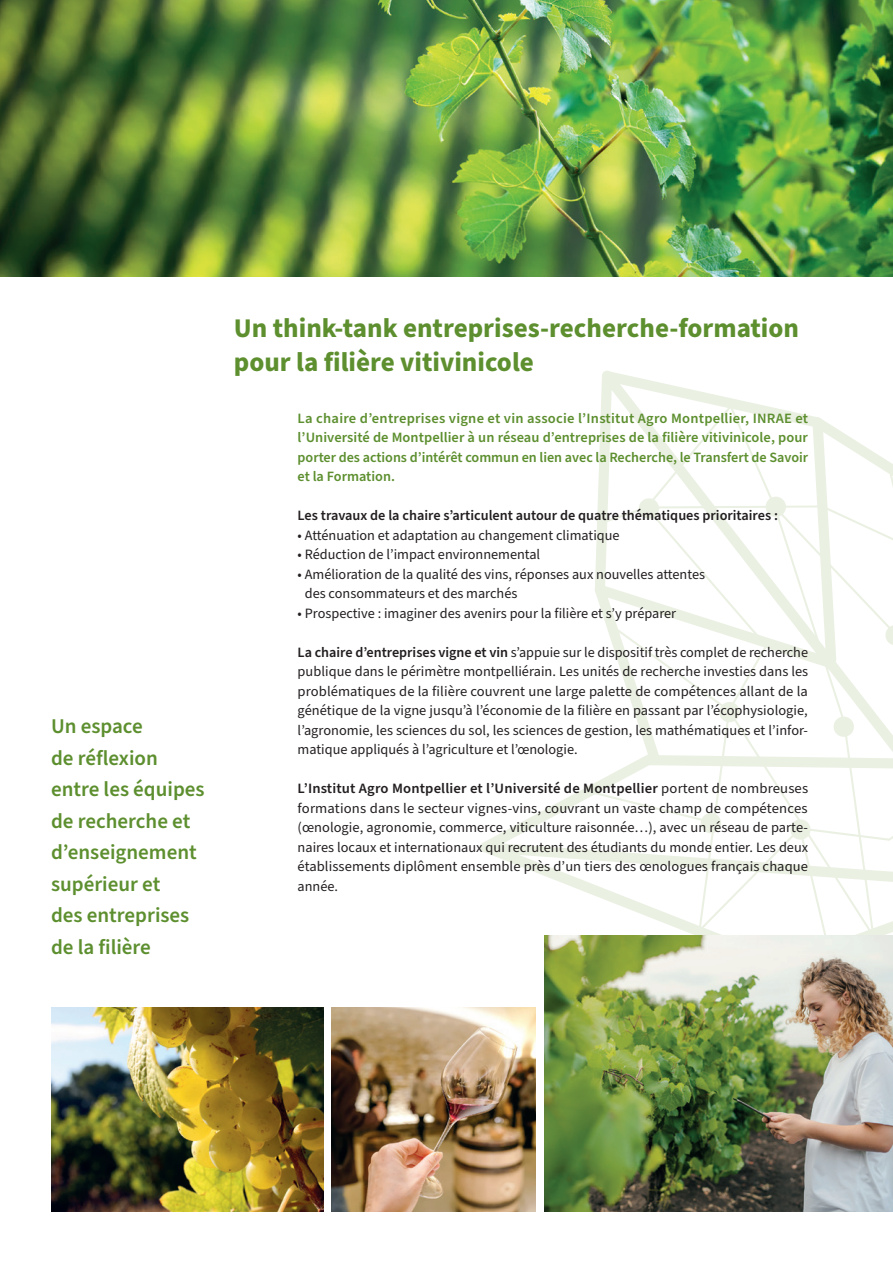
<style>
.page{position:relative;width:893px;height:1263px;background:#fff}
.page>*{position:absolute;margin:0;border:0;box-sizing:border-box;transform-origin:0 0}
.t1{font:700 27px/34.5px "Source Sans Pro";color:#5d8f2f}
.t2{font:600 21px/31.5px "Source Sans Pro";color:#5d8f2f}
.t3{font:14.25px/19.5px "Source Sans Pro";color:#231f20;text-align:justify}
.t4{font:600 14.25px/19.5px "Source Sans Pro";color:#5d8f2f;text-align:justify}
.t5{font:600 14.25px "Source Sans Pro";color:#231f20}
.s1{font-weight:600}
</style>
<div class="page">
<img style="left:0;top:0;width:892px;height:276px">
<svg style="left:480px;top:373px;width:123px;height:522px"></svg>
<svg style="left:603px;top:371px;width:290px;height:419px"></svg>
<svg style="left:698px;top:503px;width:195px;height:289px"></svg>
<svg style="left:888px;top:466px;width:5px;height:22px"></svg>
<svg style="left:615px;top:505px;width:278px;height:207px"></svg>
<svg style="left:594px;top:404px;width:242px;height:263px"></svg>
<svg style="left:718px;top:701px;width:23px;height:22px"></svg>
<svg style="left:884px;top:624px;width:9px;height:23px"></svg>
<svg style="left:594px;top:792px;width:299px;height:143px"></svg>
<svg style="left:832px;top:715px;width:23px;height:23px"></svg>
<img style="left:332px;top:1008px;width:204px;height:204px">
<img style="left:51px;top:1008px;width:272px;height:204px">
<img style="left:544px;top:935px;width:349px;height:277px">
<hr style="left:892px;top:0;width:1px;height:276px;background:#e6e7e9">
<h2 class="t2" style="left:51px;top:711px;width:155px">Un espace<br>de réflexion entre les équipes de recherche et d’enseignement supérieur et<br>des entreprises de la filière</h2>
<h1 class="t1" style="left:234px;top:311px;width:567px">Un think-tank entreprises-recherche-formation pour la filière vitivinicole</h1>
<p class="t4" style="left:298px;top:409px;width:512px">La chaire d’entreprises vigne et vin associe l’Institut Agro Montpellier, INRAE et l’Université de Montpellier à un réseau d’entreprises de la filière vitivinicole, pour porter des actions d’intérêt commun en lien avec la Recherche, le Transfert de Savoir et la Formation.</p>
<p class="t5" style="left:298px;top:506px;width:482px">Les travaux de la chaire s’articulent autour de quatre thématiques prioritaires :</p>
<p class="t3" style="left:298px;top:526px;width:323px">• Atténuation et adaptation au changement climatique</p>
<p class="t3" style="left:298px;top:545px;width:244px">• Réduction de l’impact environnemental</p>
<p class="t3" style="left:305px;top:565px;width:402px;text-indent:-7px">• Amélioration de la qualité des vins, réponses aux nouvelles attentes des consommateurs et des marchés</p>
<p class="t3" style="left:298px;top:604px;width:380px">• Prospective : imaginer des avenirs pour la filière et s’y préparer</p>
<p class="t3" style="left:298px;top:643px;width:512px"><span class="s1">La chaire d’entreprises vigne et vin</span> s’appuie sur le dispositif très complet de recherche publique dans le périmètre montpelliérain. Les unités de recherche investies dans les problématiques de la filière couvrent une large palette de compétences allant de la génétique de la vigne jusqu’à l’économie de la filière en passant par l’écophysiologie, l’agronomie, les sciences du sol, les sciences de gestion, les mathématiques et l’infor&shy;matique appliqués à l’agriculture et l’œnologie.</p>
<p class="t3" style="left:298px;top:779px;width:512px"><span class="s1">L’Institut Agro Montpellier et l’Université de Montpellier</span> portent de nombreuses formations dans le secteur vignes-vins, couvrant un vaste champ de compétences (œnologie, agronomie, commerce, viticulture raisonnée…), avec un réseau de parte&shy;naires locaux et internationaux qui recrutent des étudiants du monde entier. Les deux établissements diplôment ensemble près d’un tiers des œnologues français chaque année.</p>
</div>
